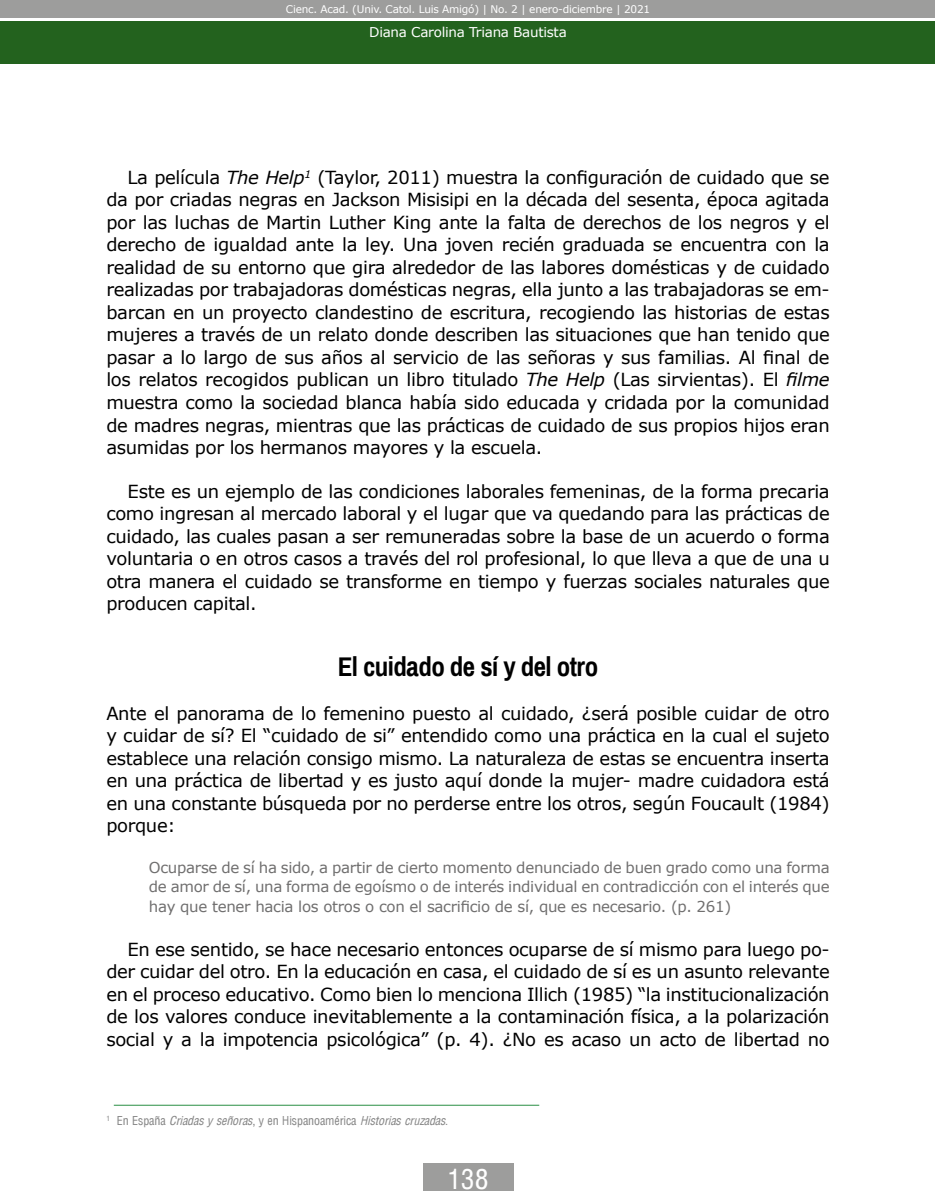
<style>
.page{position:relative;width:936px;height:1191px;background:#fff}
.page>*{position:absolute;margin:0;border:0;box-sizing:border-box;transform-origin:0 0}
.t1{font:700 27px "Archivo Narrow";letter-spacing:-.02em;color:#000}
.t2{font:27px "Arena Condensed";color:#fff}
.t3{font:18px/22.5px "Verdana";letter-spacing:-.02em;color:#000;text-align:justify}
.t4{font:15px/19.5px "Verdana";letter-spacing:-.02em;color:#706f6f;text-align:justify}
.t5{font:13.5px "Verdana";letter-spacing:-.02em;color:#fff}
.t6{font:italic condensed 12px "Arena";letter-spacing:-.01em;color:#878787}
.t7{font:10.5px "Verdana";letter-spacing:-.02em;color:#fff}
.s1{font-style:italic}
.s2{font-family:"Arena Condensed";font-style:normal;font-stretch:normal}
</style>
<div class="page">
<div style="left:0;top:21px;width:934px;height:43px;background:#23621e"></div>
<div style="left:0;top:0;width:934px;height:18px;background:#9d9d9c"></div>
<div style="left:423px;top:1163px;width:90px;height:28px;background:#9d9d9c"></div>
<hr style="left:114px;top:1104px;width:425px;height:1px;background:#298e44">
<p class="t7" style="left:286px;top:2px;width:366px">Cienc. Acad. (Univ. Catol. Luis Amigó) | No. 2 | enero-diciembre | 2021</p>
<p class="t5" style="left:369px;top:23px;width:199px">Diana Carolina Triana Bautista</p>
<p class="t3" style="left:106px;top:166px;width:725px;text-indent:21px">La película <span class="s1">The Help</span><sup>1</sup> (Taylor, 2011) muestra la configuración de cuidado que se da por criadas negras en Jackson Misisipi en la década del sesenta, época agitada por las luchas de Martin Luther King ante la falta de derechos de los negros y el derecho de igualdad ante la ley. Una joven recién graduada se encuentra con la realidad de su entorno que gira alrededor de las labores domésticas y de cuidado realizadas por trabajadoras domésticas negras, ella junto a las trabajadoras se em&shy;barcan en un proyecto clandestino de escritura, recogiendo las historias de estas mujeres a través de un relato donde describen las situaciones que han tenido que pasar a lo largo de sus años al servicio de las señoras y sus familias. Al final de los relatos recogidos publican un libro titulado <span class="s1">The Help</span> (Las sirvientas). El <span class="s1">filme </span>muestra como la sociedad blanca había sido educada y cridada por la comunidad de madres negras, mientras que las prácticas de cuidado de sus propios hijos eran asumidas por los hermanos mayores y la escuela.</p>
<p class="t3" style="left:106px;top:480px;width:725px;text-indent:21px">Este es un ejemplo de las condiciones laborales femeninas, de la forma precaria como ingresan al mercado laboral y el lugar que va quedando para las prácticas de cuidado, las cuales pasan a ser remuneradas sobre la base de un acuerdo o forma voluntaria o en otros casos a través del rol profesional, lo que lleva a que de una u otra manera el cuidado se transforme en tiempo y fuerzas sociales naturales que producen capital.</p>
<h1 class="t1" style="left:338px;top:650px;width:262px">El cuidado de sí y del otro</h1>
<p class="t3" style="left:106px;top:701px;width:724px">Ante el panorama de lo femenino puesto al cuidado, ¿será posible cuidar de otro y cuidar de sí? El “cuidado de si” entendido como una práctica en la cual el sujeto establece una relación consigo mismo. La naturaleza de estas se encuentra inserta en una práctica de libertad y es justo aquí donde la mujer- madre cuidadora está en una constante búsqueda por no perderse entre los otros, según Foucault (1984) porque:</p>
<p class="t4" style="left:149px;top:857px;width:682px">Ocuparse de sí ha sido, a partir de cierto momento denunciado de buen grado como una forma de amor de sí, una forma de egoísmo o de interés individual en contradicción con el interés que hay que tener hacia los otros o con el sacrificio de sí, que es necesario. (p. 261)</p>
<p class="t3" style="left:106px;top:937px;width:725px;text-indent:21px">En ese sentido, se hace necesario entonces ocuparse de sí mismo para luego po&shy;der cuidar del otro. En la educación en casa, el cuidado de sí es un asunto relevante en el proceso educativo. Como bien lo menciona Illich (1985) “la institucionalización de los valores conduce inevitablemente a la contaminación física, a la polarización social y a la impotencia psicológica” (p. 4). ¿No es acaso un acto de libertad no</p>
<p class="t6" style="left:106px;top:1113px;width:343px"><sup>1</sup> <span class="s2">En España</span> Criadas y señoras<span class="s2">, y en Hispanoamérica</span> Historias cruzadas<span class="s2">.</span></p>
<h1 class="t2" style="left:447px;top:1163px;width:42px">138</h1>
</div>
